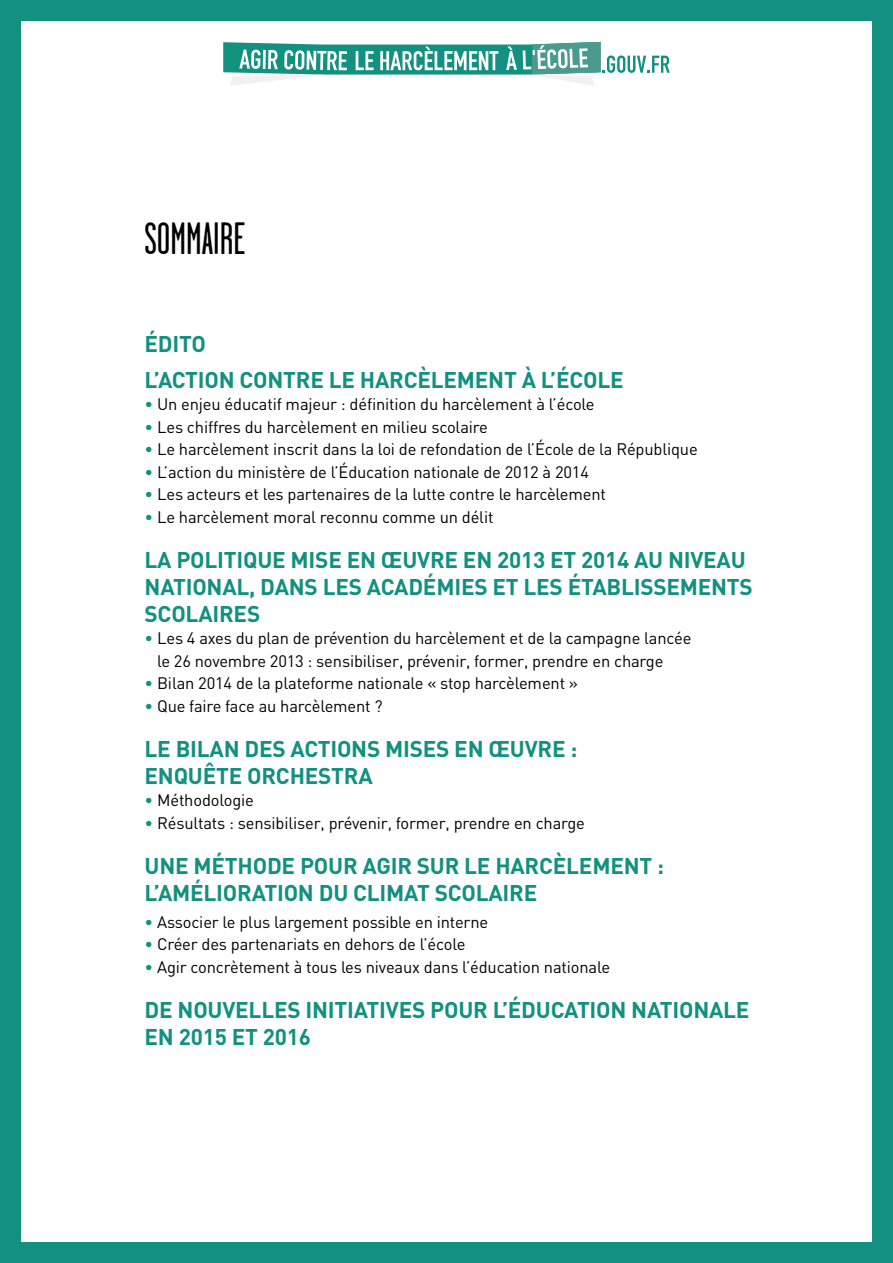
<style>
.page{position:relative;width:893px;height:1263px;background:#129080}
.page>*{position:absolute;margin:0;border:0;box-sizing:border-box;transform-origin:0 0}
.t1{font:45px "Garage Gothic";color:#000}
.t2{font:700 22.5px/27px "DIN";letter-spacing:-.01em;color:#129080}
.t3{font:16.5px/22.5px "DIN";letter-spacing:-.01em;color:#000}
.s1{color:#129080}
</style>
<div class="page">
<div style="left:21px;top:21px;width:851px;height:1221px;background:#fff"></div>
<svg style="left:223px;top:42px;width:447px;height:44px"></svg>
<h1 class="t1" style="left:145px;top:216px;width:102px">SOMMAIRE</h1>
<h2 class="t2" style="left:145px;top:325px;width:481px;line-height:35.5px">ÉDITO<br>L’ACTION CONTRE LE HARCÈLEMENT À L’ÉCOLE</h2>
<p class="t3" style="left:145px;top:393px;width:452px"><span class="s1">•</span> Un enjeu éducatif majeur : définition du harcèlement à l’école</p>
<p class="t3" style="left:145px;top:415px;width:345px"><span class="s1">•</span> Les chiffres du harcèlement en milieu scolaire</p>
<p class="t3" style="left:145px;top:438px;width:555px"><span class="s1">•</span> Le harcèlement inscrit dans la loi de refondation de l’École de la République</p>
<p class="t3" style="left:145px;top:460px;width:446px"><span class="s1">•</span> L’action du ministère de l’Éducation nationale de 2012 à 2014</p>
<p class="t3" style="left:145px;top:483px;width:463px"><span class="s1">•</span> Les acteurs et les partenaires de la lutte contre le harcèlement</p>
<p class="t3" style="left:145px;top:505px;width:350px"><span class="s1">•</span> Le harcèlement moral reconnu comme un délit</p>
<h2 class="t2" style="left:145px;top:545px;width:610px">LA POLITIQUE MISE EN ŒUVRE EN 2013 et 2014 AU NIVEAU<br>NATIONAL, DANS LES ACADÉMIES ET LES ÉTABLISSEMENTS<br>SCOLAIRES</h2>
<p class="t3" style="left:157px;top:627px;width:536px;text-indent:-13px"><span class="s1">•</span> Les 4 axes du plan de prévention du harcèlement et de la campagne lancée le 26 novembre 2013 : sensibiliser, prévenir, former, prendre en charge</p>
<p class="t3" style="left:145px;top:672px;width:435px"><span class="s1">•</span> Bilan 2014 de la plateforme nationale « stop harcèlement »</p>
<p class="t3" style="left:145px;top:694px;width:240px"><span class="s1">•</span> Que faire face au harcèlement ?</p>
<h2 class="t2" style="left:145px;top:734px;width:434px">LE BILAN DES ACTIONS MISES EN ŒUVRE :<br>ENQUÊTE ORCHESTRA</h2>
<p class="t3" style="left:145px;top:789px;width:111px"><span class="s1">•</span> Méthodologie</p>
<p class="t3" style="left:145px;top:811px;width:442px"><span class="s1">•</span> Résultats : sensibiliser, prévenir, former, prendre en charge</p>
<h2 class="t2" style="left:145px;top:851px;width:521px">UNE MÉTHODE POUR AGIR SUR LE HARCÈLEMENT :<br>L’AMÉLIORATION DU CLIMAT SCOLAIRE</h2>
<p class="t3" style="left:145px;top:910px;width:345px"><span class="s1">•</span> Associer le plus largement possible en interne</p>
<p class="t3" style="left:145px;top:932px;width:322px"><span class="s1">•</span> Créer des partenariats en dehors de l’école</p>
<p class="t3" style="left:145px;top:955px;width:467px"><span class="s1">•</span> Agir concrètement à tous les niveaux dans l’éducation nationale</p>
<h2 class="t2" style="left:145px;top:995px;width:606px">DE NOUVELLES INITIATIVES POUR L’ÉDUCATION NATIONALE<br>EN 2015 et 2016</h2>
</div>
